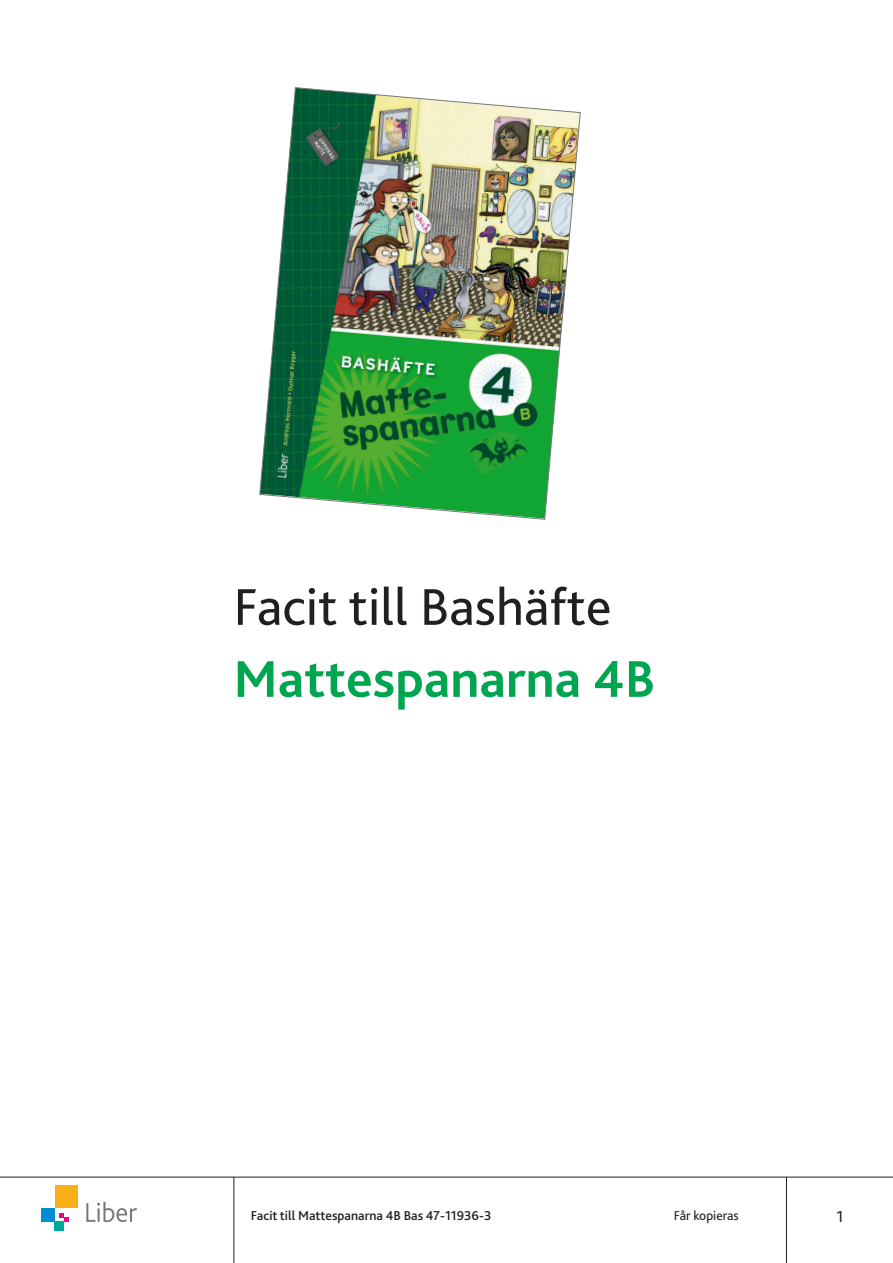
<style>
.page{position:relative;width:893px;height:1263px;background:#fff}
.page>*{position:absolute;margin:0;border:0;box-sizing:border-box;transform-origin:0 0}
.Rubrik_1{font:54px/72px "Bliss 2";color:#231f20}
.Brödtext{font:16.5px "Bliss 2";color:#231f20}
.t1{font:500 13.5px "Bliss 2";color:#231f20}
.t2{font:13.5px "Bliss 2";color:#231f20}
.s1{font-weight:700;color:#00a54f}
</style>
<div class="page">
<hr style="left:0;top:1177px;width:893px;height:1px;background:#231f20">
<hr style="left:234px;top:1177px;width:1px;height:86px;background:#231f20">
<hr style="left:786px;top:1177px;width:1px;height:86px;background:#231f20">
<div style="left:55px;top:1222px;width:9px;height:9px;background:#00a99d"></div>
<div style="left:41px;top:1208px;width:14px;height:14px;background:#008fd5"></div>
<div style="left:55px;top:1185px;width:22px;height:23px;background:#faaf18"></div>
<svg style="left:59px;top:1213px;width:9px;height:9px"></svg>
<svg style="left:86px;top:1202px;width:51px;height:20px"></svg>
<img style="left:259px;top:87px;width:322px;height:433px">
<p class="Rubrik_1" style="left:233px;top:569px;width:423px">Facit till Bashäfte<br><span class="s1">Mattespanarna 4B</span></p>
<p class="t1" style="left:251px;top:1207px;width:242px">Facit till Mattespanarna 4B Bas 47-11936-3</p>
<p class="t2" style="left:674px;top:1207px;width:66px">Får kopieras</p>
<p class="Brödtext" style="left:836px;top:1207px;width:8px">1</p>
</div>
